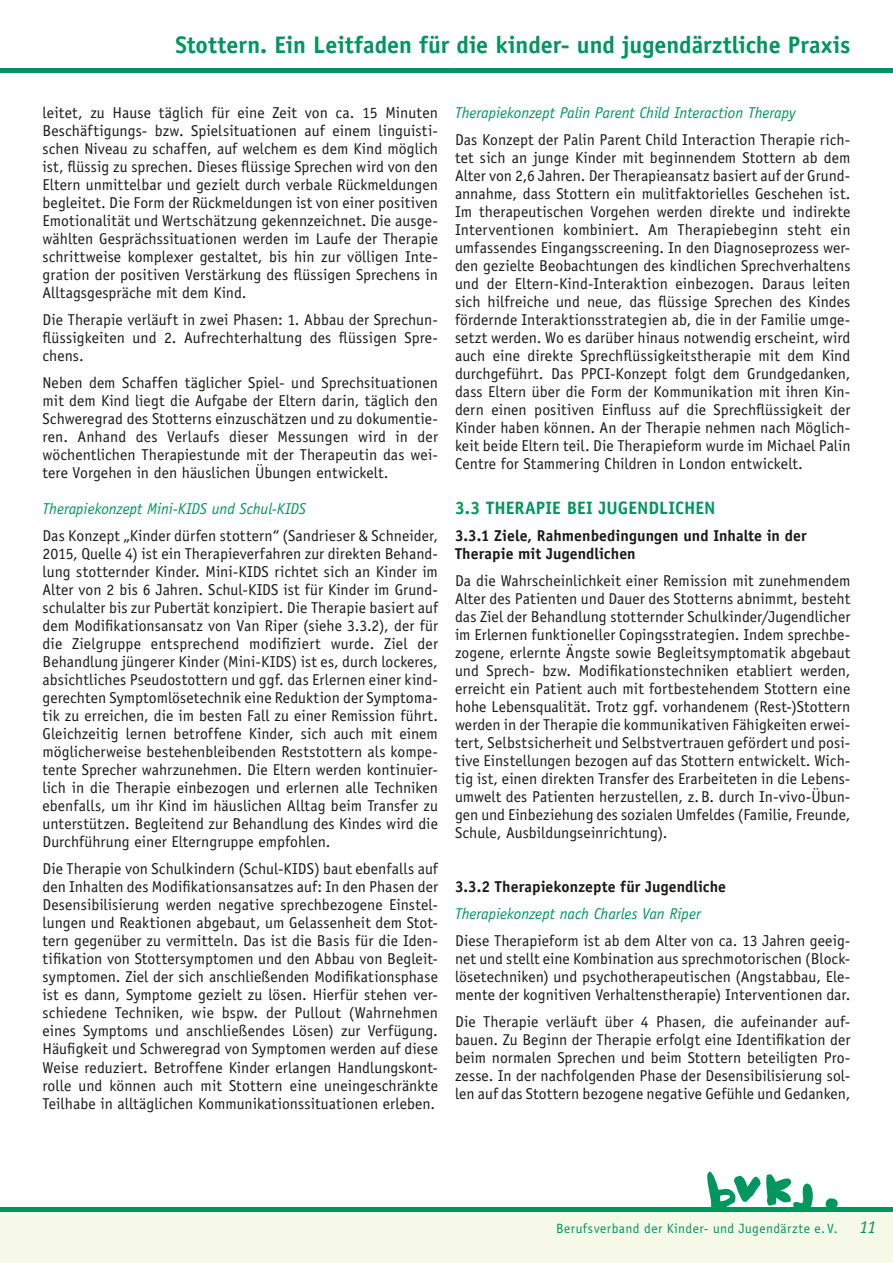
<style>
.page{position:relative;width:893px;height:1263px;background:#fff}
.page>*{position:absolute;margin:0;border:0;box-sizing:border-box;transform-origin:0 0}
.t1{font:700 24px "Officina Sans";color:#00965e}
.t2{font:700 18px "Officina Sans";letter-spacing:.005em;color:#00965e}
.t3{font:italic 18px "Officina Sans";color:#00965e}
.t4{font:15.75px/18px "Officina Sans";letter-spacing:.005em;color:#1a1a18;text-align:justify}
.t5{font:italic 15.75px "Officina Sans";letter-spacing:-.005em;color:#00965e}
.t6{font:700 15.75px/18px "Officina Sans";letter-spacing:.005em;color:#1a1a18}
.t7{font:13.5px "Officina Sans";letter-spacing:.03em;color:#00965e}
</style>
<div class="page">
<div style="left:0;top:1208px;width:893px;height:55px;background:#f6f8e8"></div>
<hr style="left:0;top:1208px;width:893px;height:4px;background:#00965e">
<div style="left:0;top:68px;width:893px;height:5px;background:#00965e"></div>
<svg style="left:706px;top:1171px;width:107px;height:42px"></svg>
<svg style="left:822px;top:1198px;width:16px;height:10px"></svg>
<h1 class="t1" style="left:176px;top:30px;width:676px">Stottern. Ein Leitfaden für die kinder- und jugendärztliche Praxis</h1>
<p class="t4" style="left:43px;top:104px;width:397px">leitet, zu Hause täglich für eine Zeit von ca. 15 Minuten Beschäftigungs- bzw. Spielsituationen auf einem linguisti&shy;schen Niveau zu schaffen, auf welchem es dem Kind möglich ist, flüssig zu sprechen. Dieses flüssige Sprechen wird von den Eltern unmittelbar und gezielt durch verbale Rückmeldungen begleitet. Die Form der Rückmeldungen ist von einer positiven Emotionalität und Wertschätzung gekennzeichnet. Die ausge&shy;wählten Gesprächssituationen werden im Laufe der Therapie schrittweise komplexer gestaltet, bis hin zur völligen Inte&shy;gration der positiven Verstärkung des flüssigen Sprechens in Alltagsgespräche mit dem Kind.</p>
<p class="t4" style="left:43px;top:311px;width:397px">Die Therapie verläuft in zwei Phasen: 1. Abbau der Sprechun&shy;flüssigkeiten und 2. Aufrechterhaltung des flüssigen Spre&shy;chens.</p>
<p class="t4" style="left:43px;top:374px;width:397px">Neben dem Schaffen täglicher Spiel- und Sprechsituationen mit dem Kind liegt die Aufgabe der Eltern darin, täglich den Schweregrad des Stotterns einzuschätzen und zu dokumentie&shy;ren. Anhand des Verlaufs dieser Messungen wird in der wöchentlichen Therapiestunde mit der Therapeutin das wei&shy;tere Vorgehen in den häuslichen Übungen entwickelt.</p>
<p class="t5" style="left:43px;top:500px;width:265px">Therapiekonzept Mini-KIDS und Schul-KIDS</p>
<p class="t4" style="left:43px;top:527px;width:397px">Das Konzept „Kinder dürfen stottern“ (Sandrieser &amp; Schneider, 2015, Quelle 4) ist ein Therapieverfahren zur direkten Behand&shy;lung stotternder Kinder. Mini-KIDS richtet sich an Kinder im Alter von 2 bis 6 Jahren. Schul-KIDS ist für Kinder im Grund&shy;schulalter bis zur Pubertät konzipiert. Die Therapie basiert auf dem Modifikationsansatz von Van Riper (siehe 3.3.2), der für die Zielgruppe entsprechend modifiziert wurde. Ziel der Behandlung jüngerer Kinder (Mini-KIDS) ist es, durch lockeres, absichtliches Pseudostottern und ggf. das Erlernen einer kind&shy;gerechten Symptomlösetechnik eine Reduktion der Symptoma&shy;tik zu erreichen, die im besten Fall zu einer Remission führt.<br>Gleichzeitig lernen betroffene Kinder, sich auch mit einem möglicherweise bestehenbleibenden Reststottern als kompe&shy;tente Sprecher wahrzunehmen. Die Eltern werden kontinuier&shy;lich in die Therapie einbezogen und erlernen alle Techniken ebenfalls, um ihr Kind im häuslichen Alltag beim Transfer zu unterstützen. Begleitend zur Behandlung des Kindes wird die Durchführung einer Elterngruppe empfohlen.</p>
<p class="t4" style="left:43px;top:860px;width:397px">Die Therapie von Schulkindern (Schul-KIDS) baut ebenfalls auf den Inhalten des Modifikationsansatzes auf: In den Phasen der Desensibilisierung werden negative sprechbezogene Einstel&shy;lungen und Reaktionen abgebaut, um Gelassenheit dem Stot&shy;tern gegenüber zu vermitteln. Das ist die Basis für die Iden&shy;tifikation von Stottersymptomen und den Abbau von Begleit&shy;symptomen. Ziel der sich anschließenden Modifikationsphase ist es dann, Symptome gezielt zu lösen. Hierfür stehen ver&shy;schiedene Techniken, wie bspw. der Pullout (Wahrnehmen eines Symptoms und anschließendes Lösen) zur Verfügung.<br>Häufigkeit und Schweregrad von Symptomen werden auf diese Weise reduziert. Betroffene Kinder erlangen Handlungskont&shy;rolle und können auch mit Stottern eine uneingeschränkte Teilhabe in alltäglichen Kommunikationssituationen erleben.</p>
<p class="t5" style="left:455px;top:104px;width:342px">Therapiekonzept Palin Parent Child Interaction Therapy</p>
<p class="t4" style="left:455px;top:131px;width:397px">Das Konzept der Palin Parent Child Interaction Therapie rich&shy;tet sich an junge Kinder mit beginnendem Stottern ab dem Alter von 2,6 Jahren. Der Therapieansatz basiert auf der Grund&shy;annahme, dass Stottern ein mulitfaktorielles Geschehen ist.<br>Im therapeutischen Vorgehen werden direkte und indirekte Interventionen kombiniert. Am Therapiebeginn steht ein umfassendes Eingangsscreening. In den Diagnoseprozess wer&shy;den gezielte Beobachtungen des kindlichen Sprechverhaltens und der Eltern-Kind-Interaktion einbezogen. Daraus leiten sich hilfreiche und neue, das flüssige Sprechen des Kindes fördernde Interaktionsstrategien ab, die in der Familie umge&shy;setzt werden. Wo es darüber hinaus notwendig erscheint, wird auch eine direkte Sprechflüssigkeitstherapie mit dem Kind durchgeführt. Das PPCI-Konzept folgt dem Grundgedanken, dass Eltern über die Form der Kommunikation mit ihren Kin&shy;dern einen positiven Einfluss auf die Sprechflüssigkeit der Kinder haben können. An der Therapie nehmen nach Möglich&shy;keit beide Eltern teil. Die Therapieform wurde im Michael Palin Centre for Stammering Children in London entwickelt.</p>
<p class="t2" style="left:455px;top:497px;width:262px">3.3 THERAPIE BEI JUGENDLICHEN</p>
<p class="t6" style="left:455px;top:527px;width:353px">3.3.1 Ziele, Rahmenbedingungen und Inhalte in der<br>Therapie mit Jugendlichen</p>
<p class="t4" style="left:455px;top:572px;width:397px">Da die Wahrscheinlichkeit einer Remission mit zunehmendem Alter des Patienten und Dauer des Stotterns abnimmt, besteht das Ziel der Behandlung stotternder Schulkinder/Jugendlicher im Erlernen funktioneller Copingsstrategien. Indem sprechbe&shy;zogene, erlernte Ängste sowie Begleitsymptomatik abgebaut und Sprech- bzw. Modifikationstechniken etabliert werden, erreicht ein Patient auch mit fortbestehendem Stottern eine hohe Lebensqualität. Trotz ggf. vorhandenem (Rest-)Stottern werden in der Therapie die kommunikativen Fähigkeiten erwei&shy;tert, Selbstsicherheit und Selbstvertrauen gefördert und posi&shy;tive Einstellungen bezogen auf das Stottern entwickelt. Wich&shy;tig ist, einen direkten Transfer des Erarbeiteten in die Lebens&shy;umwelt des Patienten herzustellen, z.B. durch In-vivo-Übun&shy;gen und Einbeziehung des sozialen Umfeldes (Familie, Freunde, Schule, Ausbildungseinrichtung).</p>
<p class="t6" style="left:455px;top:878px;width:273px">3.3.2 Therapiekonzepte für Jugendliche</p>
<p class="t5" style="left:455px;top:905px;width:247px">Therapiekonzept nach Charles Van Riper</p>
<p class="t4" style="left:455px;top:932px;width:397px">Diese Therapieform ist ab dem Alter von ca. 13 Jahren geeig&shy;net und stellt eine Kombination aus sprechmotorischen (Block&shy;lösetechniken) und psychotherapeutischen (Angstabbau, Ele&shy;mente der kognitiven Verhaltenstherapie) Interventionen dar.</p>
<p class="t4" style="left:455px;top:1013px;width:397px">Die Therapie verläuft über 4 Phasen, die aufeinander auf&shy;bauen. Zu Beginn der Therapie erfolgt eine Identifikation der beim normalen Sprechen und beim Stottern beteiligten Pro&shy;zesse. In der nachfolgenden Phase der Desensibilisierung sol&shy;len auf das Stottern bezogene negative Gefühle und Gedanken,</p>
<p class="t7" style="left:556px;top:1221px;width:283px">Berufsverband der Kinder- und Jugendärzte e. V.</p>
<p class="t3" style="left:860px;top:1216px;width:18px">11</p>
</div>
